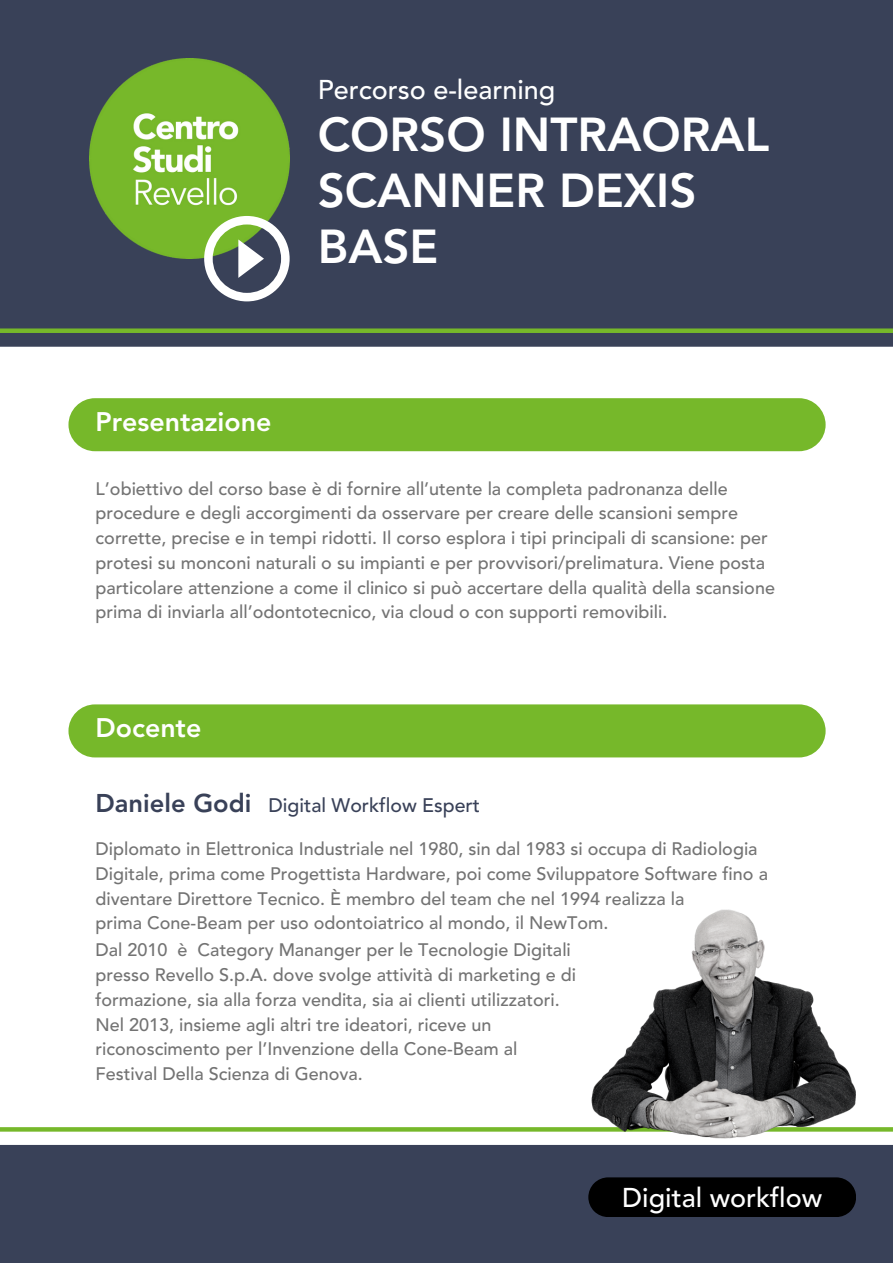
<style>
.page{position:relative;width:893px;height:1264px;background:#fff}
.page>*{position:absolute;margin:0;border:0;box-sizing:border-box;transform-origin:0 0}
.t1{font:800 47.25px/56.2px "Avenir LT Std";color:#fff}
.t2{font:500 27px "Avenir LT Std";color:#fff}
.t3{font:800 26.7px "Avenir LT Std";color:#fff}
.t4{font:800 25.5px "Avenir LT Std";color:#394158}
.t5{font:500 19.5px "Avenir LT Std";color:#394158}
.t6{font:500 18px/24.8px "Avenir LT Std";color:#737373}
</style>
<div class="page">
<div style="left:0;top:0;width:892px;height:1262px;background:#394158"></div>
<img style="left:89px;top:58px;width:200px;height:200px">
<svg style="left:204px;top:216px;width:85px;height:85px"></svg>
<div style="left:0;top:347px;width:892px;height:797px;background:#fff"></div>
<div style="left:588px;top:1177px;width:268px;height:39px;background:#000"></div>
<svg style="left:0;top:1127px;width:520px;height:4px;background:#7bba32"></svg>
<div style="left:0;top:328px;width:892px;height:5px;background:#76b82a"></div>
<div style="left:68px;top:398px;width:757px;height:53px;background:#76b82a;border-radius:27px"></div>
<div style="left:68px;top:704px;width:757px;height:53px;background:#76b82a;border-radius:27px"></div>
<img style="left:520px;top:871px;width:372px;height:274px">
<p class="t2" style="left:318px;top:79px;width:239px">Percorso e-learning</p>
<p class="t1" style="left:318px;top:110px;width:453px">CORSO INTRAORAL<br>SCANNER DEXIS</p>
<p class="t1" style="left:318px;top:223px;width:122px">BASE</p>
<p class="t3" style="left:96px;top:410px;width:177px">Presentazione</p>
<p class="t6" style="left:96px;top:478px;width:680px">L’obiettivo del corso base è di fornire all’utente la completa padronanza delle procedure e degli accorgimenti da osservare per creare delle scansioni sempre corrette, precise e in tempi ridotti. Il corso esplora i tipi principali di scansione: per protesi su monconi naturali o su impianti e per provvisori/prelimatura. Viene posta particolare attenzione a come il clinico si può accertare della qualità della scansione prima di inviarla all’odontotecnico, via cloud o con supporti removibili.</p>
<p class="t3" style="left:96px;top:717px;width:107px">Docente</p>
<p class="t4" style="left:96px;top:792px;width:157px">Daniele Godi</p>
<p class="t5" style="left:268px;top:797px;width:213px">Digital Workflow Espert</p>
<p class="t6" style="left:96px;top:838px;width:673px">Diplomato in Elettronica Industriale nel 1980, sin dal 1983 si occupa di Radiologia<br>Digitale, prima come Progettista Hardware, poi come Sviluppatore Software fino a diventare Direttore Tecnico. È membro del team che nel 1994 realizza la</p>
<p class="t6" style="left:96px;top:912px;width:514px">prima Cone-Beam per uso odontoiatrico al mondo, il NewTom.</p>
<p class="t6" style="left:96px;top:939px;width:482px">Dal 2010 è Category Mananger per le Tecnologie Digitali presso Revello S.p.A. dove svolge attività di marketing e di formazione, sia alla forza vendita, sia ai clienti utilizzatori.</p>
<p class="t6" style="left:96px;top:1013px;width:423px">Nel 2013, insieme agli altri tre ideatori, riceve un riconoscimento per l’Invenzione della Cone-Beam al</p>
<p class="t6" style="left:96px;top:1063px;width:269px">Festival Della Scienza di Genova.</p>
<p class="t2" style="left:622px;top:1186px;width:201px">Digital workflow</p>
</div>
